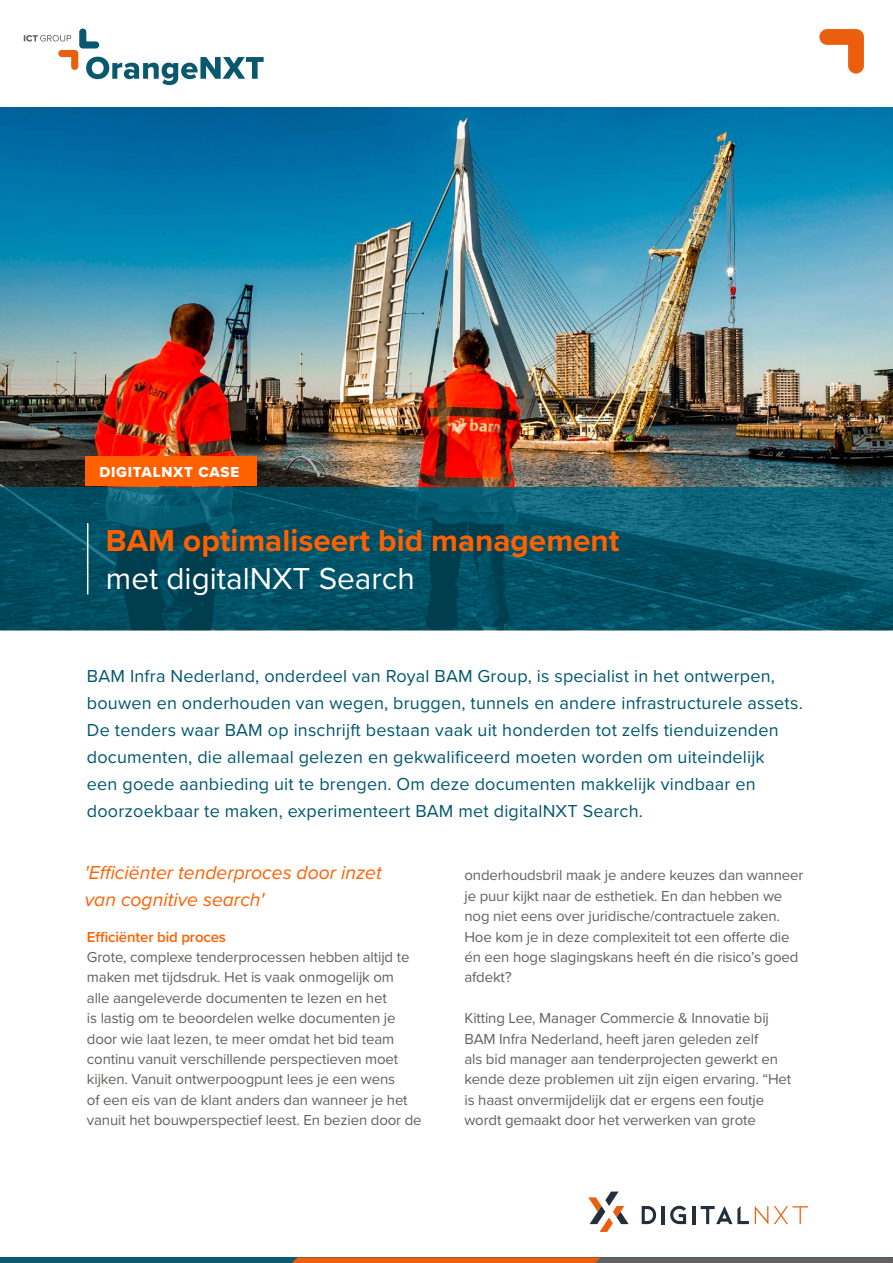
<style>
.page{position:relative;width:893px;height:1263px;background:#fff}
.page>*{position:absolute;margin:0;border:0;box-sizing:border-box;transform-origin:0 0}
.t1{font:700 31.5px "Proxima Nova";color:#ff6000}
.t2{font:31.5px "Proxima Nova";color:#fff}
.t3{font:italic 19.5px/27px "Proxima Nova";color:#ff6000}
.t4{font:18px/27px "Proxima Nova";letter-spacing:.01em;color:#00586f}
.t5{font:15px/20.4px "Proxima Nova";letter-spacing:-.01em;color:#61615f}
.t6{font:600 15px "Proxima Nova";letter-spacing:-.01em;color:#ff6000}
.t7{font:15px "Proxima Nova Extrabld";letter-spacing:.05em;color:#fff}
</style>
<div class="page">
<img style="left:0;top:107px;width:893px;height:523px">
<svg style="left:819px;top:29px;width:45px;height:45px"></svg>
<div style="left:0;top:1257px;width:893px;height:6px;background:#0f596e"></div>
<svg style="left:292px;top:1257px;width:601px;height:6px;background:#9d5f3b"></svg>
<div style="left:85px;top:456px;width:172px;height:30px;background:#ff6000"></div>
<hr style="left:87px;top:523px;width:1px;height:71px;background:#fff">
<svg style="left:24px;top:29px;width:240px;height:56px"></svg>
<svg style="left:642px;top:1206px;width:14px;height:18px"></svg>
<hr style="left:662px;top:1206px;width:3px;height:18px;background:#232f3a">
<svg style="left:670px;top:1206px;width:16px;height:18px"></svg>
<hr style="left:692px;top:1206px;width:3px;height:18px;background:#232f3a">
<svg style="left:701px;top:1206px;width:48px;height:18px"></svg>
<svg style="left:755px;top:1206px;width:13px;height:18px"></svg>
<svg style="left:774px;top:1206px;width:34px;height:18px"></svg>
<svg style="left:588px;top:1191px;width:41px;height:41px"></svg>
<p class="t7" style="left:99px;top:461px;width:141px">DIGITALNXT CASE</p>
<h1 class="t1" style="left:106px;top:517px;width:515px">BAM optimaliseert bid management</h1>
<h1 class="t2" style="left:106px;top:555px;width:310px">met digitalNXT Search</h1>
<p class="t4" style="left:87px;top:661px;width:717px">BAM Infra Nederland, onderdeel van Royal BAM Group, is specialist in het ontwerpen, bouwen en onderhouden van wegen, bruggen, tunnels en andere infrastructurele assets.<br>De tenders waar BAM op inschrijft bestaan vaak uit honderden tot zelfs tienduizenden documenten, die allemaal gelezen en gekwalificeerd moeten worden om uiteindelijk<br>een goede aanbieding uit te brengen. Om deze documenten makkelijk vindbaar en doorzoekbaar te maken, experimenteert BAM met digitalNXT Search.</p>
<h2 class="t3" style="left:85px;top:858px;width:298px">'Efficiënter tenderproces door inzet van cognitive search'</h2>
<p class="t6" style="left:87px;top:925px;width:141px">Efficiënter bid proces</p>
<p class="t5" style="left:87px;top:946px;width:336px">Grote, complexe tenderprocessen hebben altijd te maken met tijdsdruk. Het is vaak onmogelijk om<br>alle aangeleverde documenten te lezen en het<br>is lastig om te beoordelen welke documenten je door wie laat lezen, te meer omdat het bid team continu vanuit verschillende perspectieven moet kijken. Vanuit ontwerpoogpunt lees je een wens<br>of een eis van de klant anders dan wanneer je het vanuit het bouwperspectief leest. En bezien door de</p>
<p class="t5" style="left:464px;top:864px;width:340px">onderhoudsbril maak je andere keuzes dan wanneer je puur kijkt naar de esthetiek. En dan hebben we nog niet eens over juridische/contractuele zaken.<br>Hoe kom je in deze complexiteit tot een offerte die én een hoge slagingskans heeft én die risico’s goed afdekt?</p>
<p class="t5" style="left:464px;top:1007px;width:328px">Kitting Lee, Manager Commercie &amp; Innovatie bij BAM Infra Nederland, heeft jaren geleden zelf<br>als bid manager aan tenderprojecten gewerkt en kende deze problemen uit zijn eigen ervaring. “Het is haast onvermijdelijk dat er ergens een foutje wordt gemaakt door het verwerken van grote</p>
</div>
